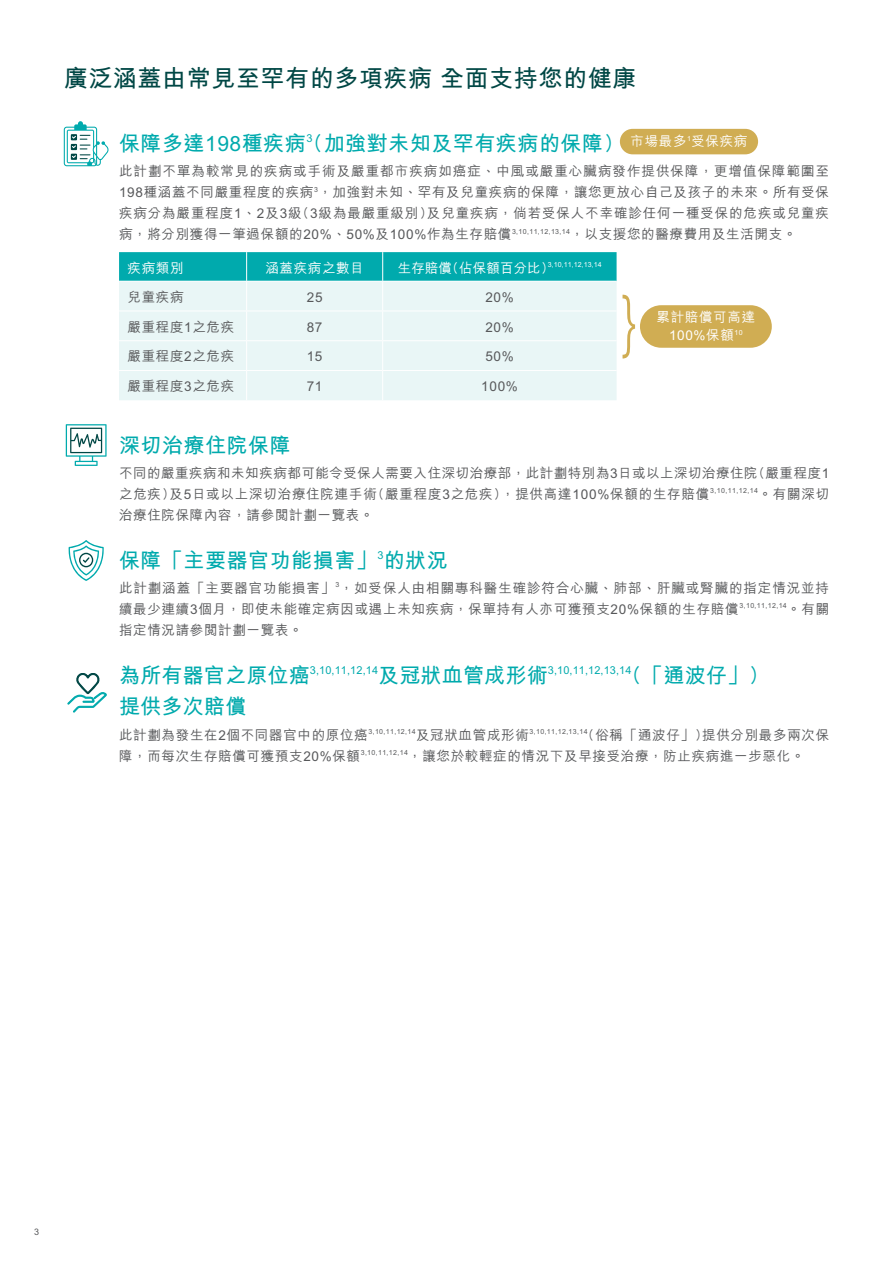
<style>
.page{position:relative;width:893px;height:1263px;background:#fff}
.page>*{position:absolute;margin:0;border:0;box-sizing:border-box;transform-origin:0 0}
.t1{font:700 24px "M Hei HK";letter-spacing:.025em;color:#004745}
.t2{font:700 21px "M Hei HK";letter-spacing:.025em;color:#00aaad}
.t3{font:500 13.5px/21px "M Hei HK";letter-spacing:.05em;color:#57585a;text-align:justify}
.t4{font:500 13.5px/18px "M Hei HK";letter-spacing:.05em;color:#fff;text-align:center}
.t5{font:700 10.95px "M Hei HK";letter-spacing:.01em;color:#00aaad}
.t6{font:500 9px "M Hei HK";color:#57585a}
.t7{font:500 7.05px "M Hei HK";letter-spacing:.01em;color:#fff}
.s1{font-size:13.5px}
.s2{font-size:21px}
</style>
<div class="page">
<svg style="left:64px;top:121px;width:45px;height:45px"></svg>
<svg style="left:66px;top:424px;width:41px;height:42px"></svg>
<svg style="left:68px;top:540px;width:36px;height:41px"></svg>
<svg style="left:67px;top:673px;width:40px;height:39px"></svg>
<div style="left:640px;top:305px;width:132px;height:43px;background:#d0ad53;border-radius:21px"></div>
<svg style="left:119px;top:252px;width:516px;height:148px;background:#bfe8e8"></svg>
<div style="left:620px;top:129px;width:138px;height:25px;background:#d0ad53;border-radius:13px"></div>
<h1 class="t1" style="left:64px;top:61px;width:574px">廣泛涵蓋由常見至罕有的多項疾病 全面支持您的健康</h1>
<h2 class="t2" style="left:119px;top:128px;width:496px">保障多達198種疾病<sup>3</sup>(加強對未知及罕有疾病的保障)</h2>
<p class="t3" style="left:119px;top:160px;width:712px">此計劃不單為較常見的疾病或手術及嚴重都市疾病如癌症、中風或嚴重心臟病發作提供保障，更增值保障範圍至198種涵蓋不同嚴重程度的疾病<sup>3</sup>，加強對未知、罕有及兒童疾病的保障，讓您更放心自己及孩子的未來。所有受保疾病分為嚴重程度1、2及3級(3級為最嚴重級別)及兒童疾病，倘若受保人不幸確診任何一種受保的危疾或兒童疾病，將分別獲得一筆過保額的20%、50%及100%作為生存賠償<sup>3,10,11,12,13,14</sup>，以支援您的醫療費用及生活開支。</p>
<p class="t4" style="left:128px;top:258px;width:58px">疾病類別</p>
<p class="t4" style="left:265px;top:258px;width:100px">涵蓋疾病之數目</p>
<p class="t7" style="left:398px;top:259px;width:205px"><span class="s1">生存賠償(佔保額百分比)</span>3,10,11,12,13,14</p>
<p class="t3" style="left:128px;top:285px;width:58px">兒童疾病</p>
<p class="t3" style="left:307px;top:285px;width:17px">25</p>
<p class="t3" style="left:485px;top:285px;width:30px">20%</p>
<p class="t3" style="left:128px;top:315px;width:108px">嚴重程度1之危疾</p>
<p class="t3" style="left:307px;top:315px;width:17px">87</p>
<p class="t3" style="left:485px;top:315px;width:30px">20%</p>
<p class="t3" style="left:128px;top:345px;width:108px">嚴重程度2之危疾</p>
<p class="t3" style="left:307px;top:345px;width:17px">15</p>
<p class="t3" style="left:485px;top:345px;width:30px">50%</p>
<p class="t3" style="left:128px;top:374px;width:108px">嚴重程度3之危疾</p>
<p class="t3" style="left:307px;top:374px;width:17px">71</p>
<p class="t3" style="left:481px;top:374px;width:38px">100%</p>
<p class="t4" style="left:630px;top:131px;width:118px">市場最多<sup>1</sup>受保疾病</p>
<p class="t4" style="left:657px;top:307px;width:100px">累計賠償可高達<br>100%保額<sup>10</sup></p>
<h2 class="t2" style="left:119px;top:430px;width:173px">深切治療住院保障</h2>
<p class="t3" style="left:119px;top:461px;width:712px">不同的嚴重疾病和未知疾病都可能令受保人需要入住深切治療部，此計劃特別為3日或以上深切治療住院(嚴重程度1之危疾)及5日或以上深切治療住院連手術(嚴重程度3之危疾)，提供高達100%保額的生存賠償<sup>3,10,11,12,14</sup>。有關深切治療住院保障內容，請參閱計劃一覽表。</p>
<h2 class="t2" style="left:119px;top:545px;width:330px">保障「主要器官功能損害」<sup>3</sup>的狀況</h2>
<p class="t3" style="left:119px;top:576px;width:712px">此計劃涵蓋「主要器官功能損害」<sup>3</sup>，如受保人由相關專科醫生確診符合心臟、肺部、肝臟或腎臟的指定情況並持續最少連續3個月，即使未能確定病因或遇上未知疾病，保單持有人亦可獲預支20%保額的生存賠償<sup>3,10,11,12,14</sup>。有關指定情況請參閱計劃一覽表。</p>
<p class="t5" style="left:119px;top:662px;width:641px"><span class="s2">為所有器官之原位癌</span>3,10,11,12,14<span class="s2">及冠狀血管成形術</span>3,10,11,12,13,14<span class="s2">(「通波仔」)</span></p>
<h2 class="t2" style="left:119px;top:691px;width:129px">提供多次賠償</h2>
<p class="t3" style="left:119px;top:723px;width:712px">此計劃為發生在2個不同器官中的原位癌<sup>3,10,11,12,14</sup>及冠狀血管成形術<sup>3,10,11,12,13,14</sup>(俗稱「通波仔」)提供分別最多兩次保障，而每次生存賠償可獲預支20%保額<sup>3,10,11,12,14</sup>，讓您於較輕症的情況下及早接受治療，防止疾病進一步惡化。</p>
<p class="t6" style="left:34px;top:1225px;width:7px">3</p>
</div>
